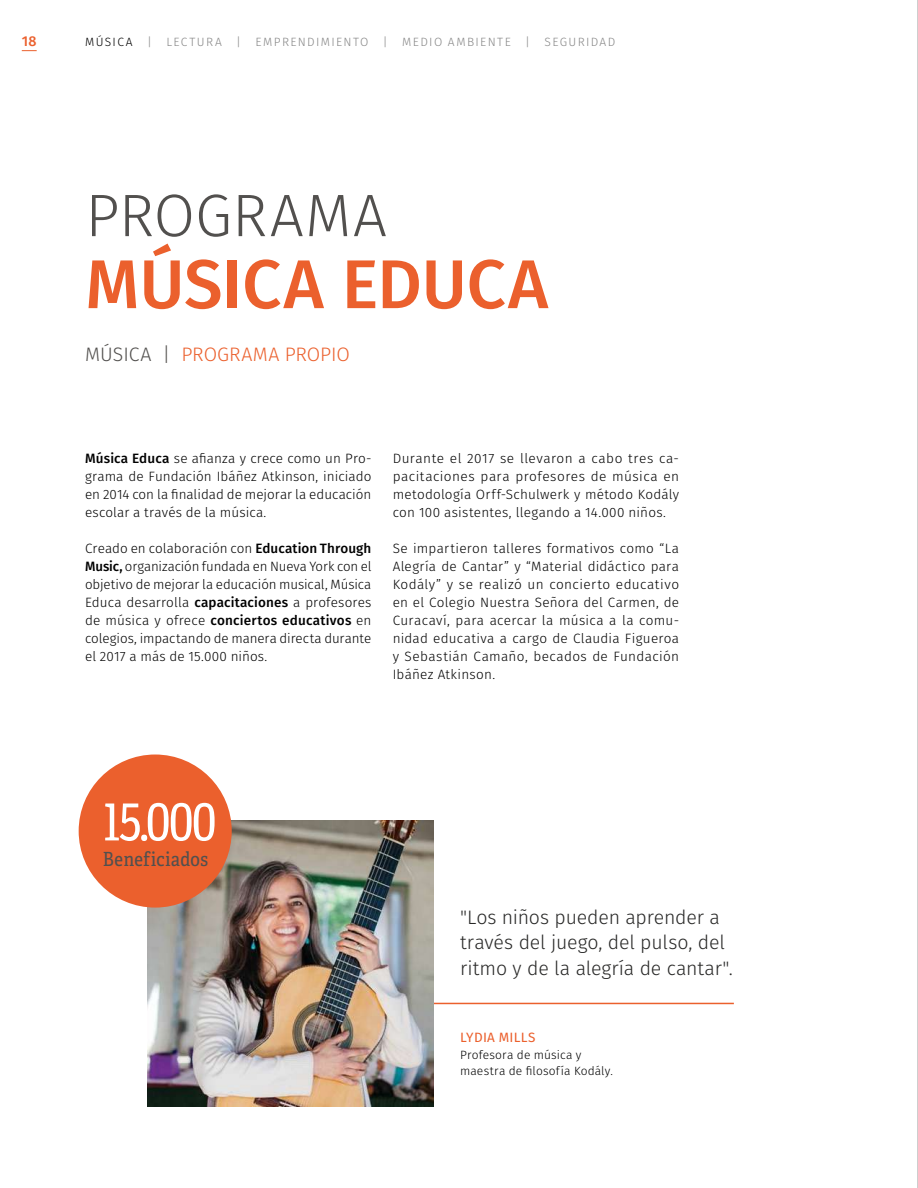
<style>
.page{position:relative;width:918px;height:1188px;background:#fff}
.page>*{position:absolute;margin:0;border:0;box-sizing:border-box;transform-origin:0 0}
.t1{font:500 69px "Fira Sans";letter-spacing:-.005em;color:#eb602d}
.t2{font:300 60px "Fira Sans";color:#52504e}
.t3{font:51px "Adelle Condensed";color:#fff}
.t4{font:300 19.5px/25.5px "Fira Sans";letter-spacing:-.01em;color:#282827}
.t5{font:300 19.5px "Fira Sans";letter-spacing:-.005em;color:#eb602d}
.t6{font:19.5px "Adelle Condensed";letter-spacing:.025em;color:#52504e}
.t7{font:500 14.25px "Fira Sans";color:#eb602d}
.t8{font:300 13.5px/18px "Fira Sans";letter-spacing:.015em;color:#000;text-align:justify}
.t9{font:13.5px "Fira Sans";letter-spacing:.015em;color:#eb602d}
.t10{font:300 12px "Fira Sans";letter-spacing:.11em;color:#878787}
.t11{font:300 12px/16.5px "Fira Sans";letter-spacing:.015em;color:#000}
.s1{color:#000}
.s2{color:#52504e}
.s3{font-weight:500}
</style>
<div class="page">
<hr style="left:917px;top:0;width:1px;height:1188px;background:#9f9f9f">
<hr style="left:413px;top:1003px;width:321px;height:1px;background:#eb602d">
<svg style="left:22px;top:50px;width:15px;height:1px"></svg>
<img style="left:147px;top:820px;width:287px;height:287px">
<div style="left:79px;top:755px;width:153px;height:153px;background:#eb602d;border-radius:50%"></div>
<p class="t7" style="left:22px;top:31px;width:16px">18</p>
<p class="t10" style="left:85px;top:34px;width:532px"><span class="s1">MÚSICA</span> | LECTURA | EMPRENDIMIENTO | MEDIO AMBIENTE | SEGURIDAD</p>
<h2 class="t2" style="left:85px;top:173px;width:303px">PROGRAMA</h2>
<h1 class="t1" style="left:85px;top:236px;width:464px">MÚSICA EDUCA</h1>
<h3 class="t5" style="left:85px;top:340px;width:266px"><span class="s2">MÚSICA |</span> PROGRAMA PROPIO</h3>
<p class="t8" style="left:85px;top:449px;width:288px"><span class="s3">Música Educa</span> se afianza y crece como un Pro&shy;grama de Fundación Ibáñez Atkinson, iniciado en 2014 con la finalidad de mejorar la educación escolar a través de la música.</p>
<p class="t8" style="left:85px;top:539px;width:288px">Creado en colaboración con <span class="s3">Education Through Music,</span> organización fundada en Nueva York con el objetivo de mejorar la educación musical, Música Educa desarrolla <span class="s3">capacitaciones</span> a profesores de música y ofrece <span class="s3">conciertos educativos</span> en colegios, impactando de manera directa durante el 2017 a más de 15.000 niños.</p>
<p class="t8" style="left:393px;top:449px;width:288px">Durante el 2017 se llevaron a cabo tres ca&shy;pacitaciones para profesores de música en metodología Orff-Schulwerk y método Kodály con 100 asistentes, llegando a 14.000 niños.</p>
<p class="t8" style="left:393px;top:539px;width:288px">Se impartieron talleres formativos como “La Alegría de Cantar” y “Material didáctico para Kodály” y se realizó un concierto educativo en el Colegio Nuestra Señora del Carmen, de Curacaví, para acercar la música a la comu&shy;nidad educativa a cargo de Claudia Figueroa y Sebastián Camaño, becados de Fundación Ibáñez Atkinson.</p>
<h3 class="t3" style="left:104px;top:786px;width:114px">15.000</h3>
<h3 class="t6" style="left:103px;top:845px;width:107px">Beneficiados</h3>
<h3 class="t4" style="left:460px;top:904px;width:274px">"Los niños pueden aprender a través del juego, del pulso, del ritmo y de la alegría de cantar".</h3>
<p class="t9" style="left:460px;top:1028px;width:77px">LYDIA MILLS</p>
<p class="t11" style="left:460px;top:1046px;width:154px">Profesora de música y maestra de filosofía Kodály.</p>
</div>
